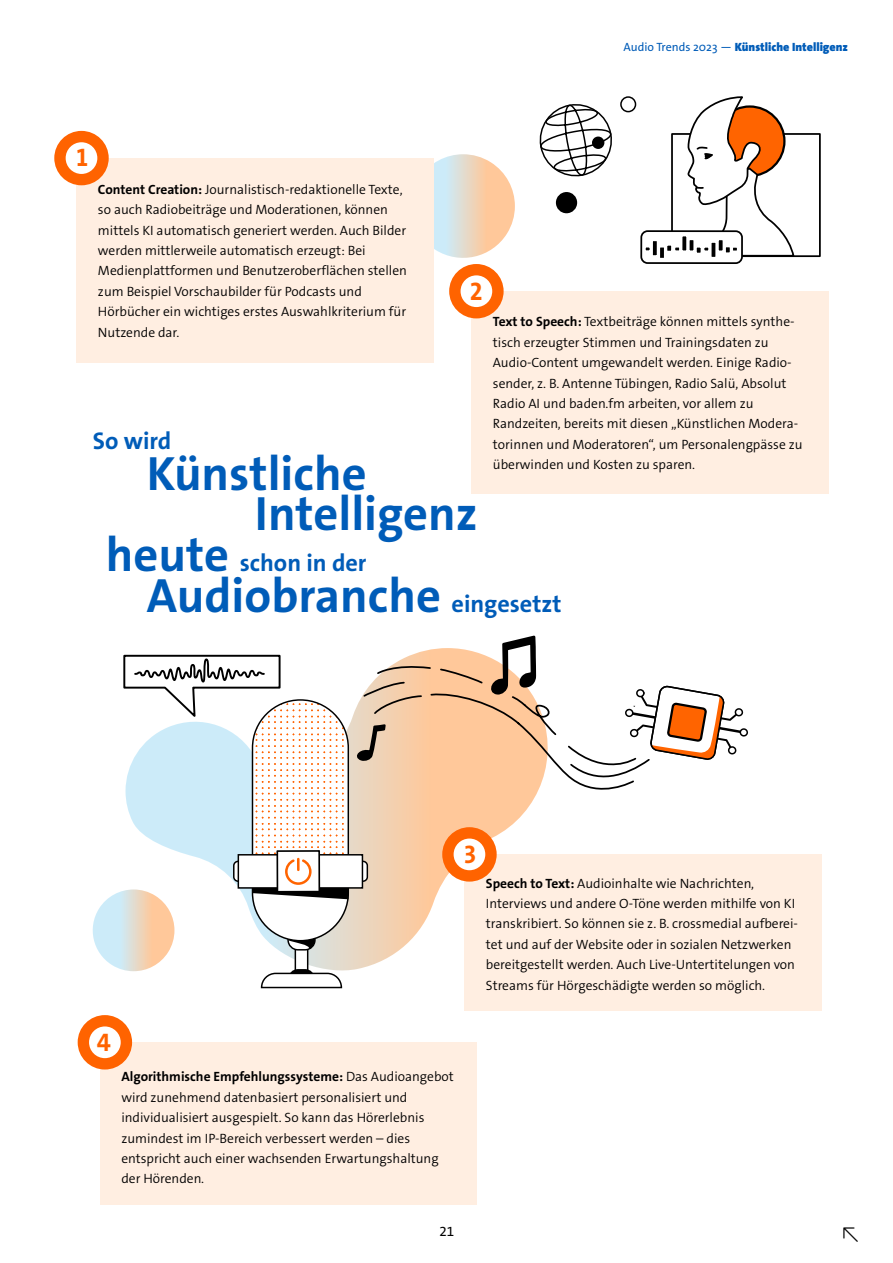
<style>
.page{position:relative;width:893px;height:1263px;background:#fff}
.page>*{position:absolute;margin:0;border:0;box-sizing:border-box;transform-origin:0 0}
.Neu_Überschrift_Seiten{font:700 48.45px "The Sans Os F";color:#005cb8}
.Ziffer_im_Kreis{font:700 25.5px "The Sans Os F";color:#ff6300}
.Neu_Überschrift_Seiten-2{font:700 24.3px "The Sans Os F";color:#005cb8}
.Fließtext_linksbündig{font:300 13.5px/20.4px "The Sans Os F";color:#000}
.t1{font:13.5px "The Sans Os F";color:#000}
.Lebende_Kolumnetitel{font:900 12px "The Sans Os F";color:#005cb8}
.s1{font-weight:400}
.s2{font-weight:700}
.s3{font-size:48.45px}
.s4{font-size:24.3px}
</style>
<div class="page">
<svg style="left:434px;top:154px;width:81px;height:104px"></svg>
<div style="left:77px;top:158px;width:357px;height:204px;background:#ffeee1"></div>
<div style="left:54px;top:131px;width:55px;height:54px;background:#ff6300;border-radius:50%"></div>
<div style="left:66px;top:142px;width:31px;height:32px;background:#fff;border-radius:50%"></div>
<div style="left:465px;top:854px;width:357px;height:157px;background:#ffeee1"></div>
<div style="left:100px;top:1042px;width:376px;height:162px;background:#ffeee1"></div>
<div style="left:78px;top:1015px;width:54px;height:54px;background:#ff6300;border-radius:50%"></div>
<div style="left:89px;top:1026px;width:32px;height:32px;background:#fff;border-radius:50%"></div>
<div style="left:472px;top:291px;width:357px;height:202px;background:#ffeee1"></div>
<div style="left:449px;top:264px;width:55px;height:54px;background:#ff6300;border-radius:50%"></div>
<div style="left:461px;top:275px;width:31px;height:32px;background:#fff;border-radius:50%"></div>
<div style="left:739px;top:728px;width:9px;height:9px;border:2px solid #000;border-radius:3px"></div>
<div style="left:671px;top:133px;width:150px;height:124px;border:2px solid #000"></div>
<div style="left:641px;top:231px;width:101px;height:32px;background:#fff;border-radius:6px"></div>
<div style="left:640px;top:230px;width:103px;height:34px;border:2px solid #000;border-radius:6px"></div>
<svg style="left:674px;top:96px;width:122px;height:162px"></svg>
<div style="left:673px;top:246px;width:8px;height:6px;border:2px solid #fff"></div>
<div style="left:652px;top:240px;width:6px;height:16px;background:#000"></div>
<div style="left:651px;top:239px;width:7px;height:18px;border:2px solid #fff"></div>
<div style="left:659px;top:247px;width:6px;height:12px;background:#000"></div>
<div style="left:658px;top:246px;width:8px;height:14px;border:2px solid #fff"></div>
<div style="left:666px;top:245px;width:6px;height:7px;background:#000"></div>
<div style="left:665px;top:244px;width:8px;height:8px;border:2px solid #fff"></div>
<div style="left:644px;top:246px;width:7px;height:6px;border:2px solid #fff"></div>
<svg style="left:539px;top:104px;width:73px;height:73px"></svg>
<div style="left:620px;top:96px;width:16px;height:16px;border:2px solid #000;border-radius:50%"></div>
<div style="left:593px;top:137px;width:10px;height:11px;background:#000;border-radius:50%"></div>
<div style="left:592px;top:137px;width:12px;height:12px;border:2px solid #000;border-radius:50%"></div>
<div style="left:557px;top:193px;width:19px;height:19px;background:#000;border-radius:50%"></div>
<div style="left:556px;top:192px;width:21px;height:21px;border:2px solid #000;border-radius:50%"></div>
<svg style="left:93px;top:635px;width:652px;height:353px"></svg>
<p class="Ziffer_im_Kreis" style="left:76px;top:141px;width:13px">1</p>
<p class="Lebende_Kolumnetitel" style="left:623px;top:39px;width:226px"><span class="s1">Audio Trends 2023 —</span> Künstliche Intelligenz</p>
<p class="Fließtext_linksbündig" style="left:98px;top:179px;width:310px"><span class="s2">Content Creation:</span> Journalistisch-redaktionelle Texte, so auch Radiobeiträge und Moderationen, können mittels KI automatisch generiert werden. Auch Bilder werden mittlerweile automatisch erzeugt: Bei Medienplattformen und Benutzeroberflächen stellen zum Beispiel Vorschaubilder für Podcasts und Hörbücher ein wichtiges erstes Auswahlkriterium für Nutzende dar.</p>
<p class="Ziffer_im_Kreis" style="left:470px;top:275px;width:14px">2</p>
<p class="Fließtext_linksbündig" style="left:493px;top:312px;width:311px"><span class="s2">Text to Speech:</span> Textbeiträge können mittels synthe&shy;tisch erzeugter Stimmen und Trainingsdaten zu Audio-Content umgewandelt werden. Einige Radio&shy;sender, z. B. Antenne Tübingen, Radio Salü, Absolut Radio AI und baden.fm arbeiten, vor allem zu Randzeiten, bereits mit diesen „Künstlichen Modera&shy;torinnen und Moderatoren“, um Personalengpässe zu überwinden und Kosten zu sparen.</p>
<p class="Neu_Überschrift_Seiten-2" style="left:93px;top:425px;width:80px">So wird</p>
<p class="Neu_Überschrift_Seiten" style="left:147px;top:442px;width:221px">Künstliche</p>
<p class="Neu_Überschrift_Seiten" style="left:255px;top:483px;width:224px">Intelligenz</p>
<p class="Neu_Überschrift_Seiten-2" style="left:106px;top:547px;width:262px"><span class="s3">heute</span> schon in der</p>
<p class="Neu_Überschrift_Seiten" style="left:147px;top:565px;width:416px">Audiobranche <span class="s4">eingesetzt</span></p>
<p class="Ziffer_im_Kreis" style="left:464px;top:838px;width:14px">3</p>
<p class="Fließtext_linksbündig" style="left:486px;top:873px;width:314px"><span class="s2">Speech to Text:</span> Audioinhalte wie Nachrichten, Interviews und andere O-Töne werden mithilfe von KI transkribiert. So können sie z. B. crossmedial aufberei&shy;tet und auf der Website oder in sozialen Netzwerken bereitgestellt werden. Auch Live-Untertitelungen von Streams für Hörgeschädigte werden so möglich.</p>
<p class="Ziffer_im_Kreis" style="left:97px;top:1026px;width:16px">4</p>
<p class="Fließtext_linksbündig" style="left:121px;top:1067px;width:334px"><span class="s2">Algorithmische Empfehlungssysteme:</span> Das Audioangebot wird zunehmend datenbasiert personalisiert und individualisiert ausgespielt. So kann das Hörerlebnis zumindest im IP-Bereich verbessert werden – dies entspricht auch einer wachsenden Erwartungshaltung der Hörenden.</p>
<p class="t1" style="left:439px;top:1223px;width:16px">21</p>
</div>
